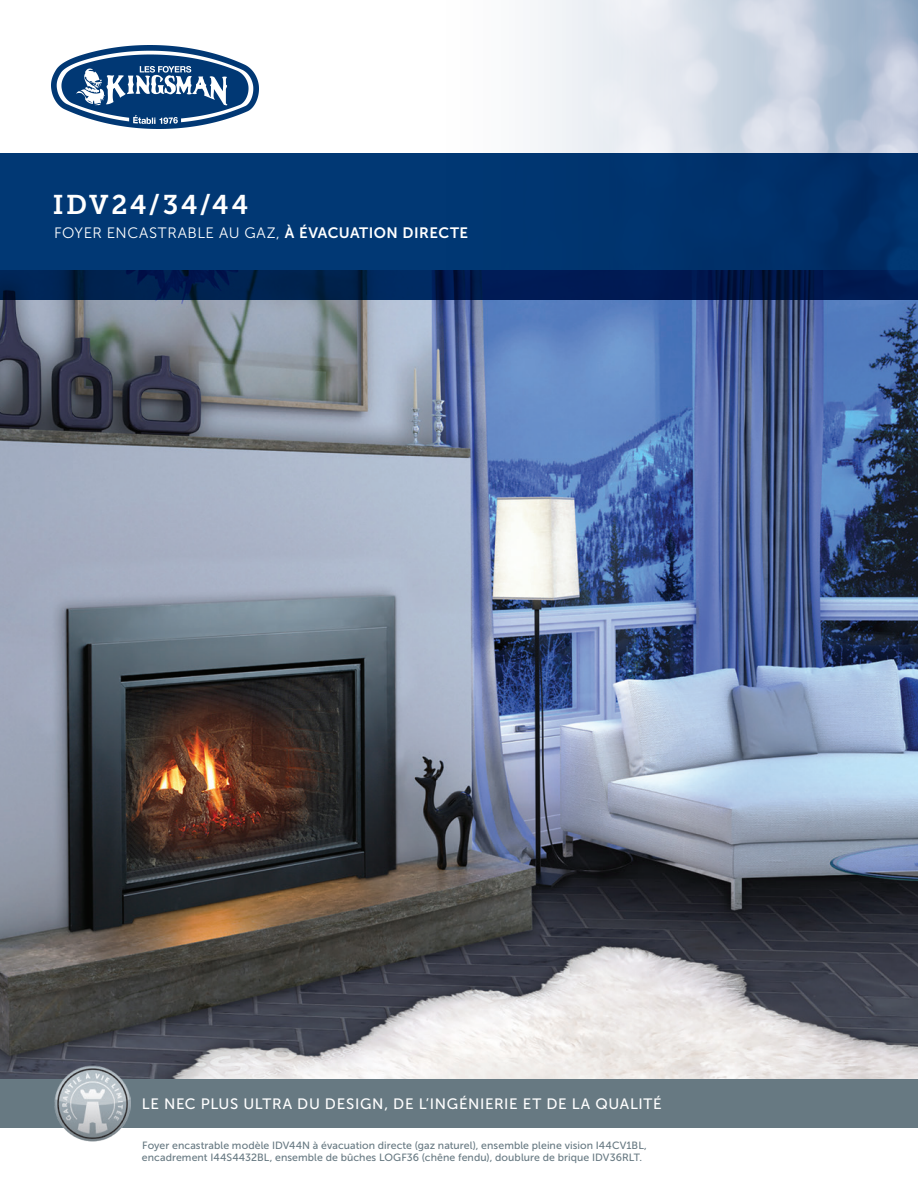
<style>
.page{position:relative;width:918px;height:1188px;background:#fff}
.page>*{position:absolute;margin:0;border:0;box-sizing:border-box;transform-origin:0 0}
.t1{font:27px "Museo Slab 700";letter-spacing:.1em;color:#fff}
.t2{font:15px "Museo Sans 500";letter-spacing:.045em;color:#fff}
.t3{font:15px "Museo Sans 300";letter-spacing:.035em;color:#fff}
.t4{font:10.5px/12px "Museo Sans 500";letter-spacing:.01em;color:#677982}
.s1{font-family:"Museo Sans 700"}
</style>
<div class="page">
<img style="left:0;top:300px;width:918px;height:779px">
<svg style="left:0;top:153px;width:918px;height:147px;fill:#003570"></svg>
<div style="left:0;top:1079px;width:918px;height:49px;background:#677982"></div>
<img style="left:55px;top:1066px;width:76px;height:75px">
<img style="left:52px;top:46px;width:206px;height:83px">
<h1 class="t1" style="left:53px;top:189px;width:197px">IDV24/34/44</h1>
<h2 class="t3" style="left:54px;top:225px;width:415px">FOYER ENCASTRABLE AU GAZ, <span class="s1">À ÉVACUATION DIRECTE</span></h2>
<h2 class="t2" style="left:142px;top:1096px;width:521px">LE NEC PLUS ULTRA DU DESIGN, DE L’INGÉNIERIE ET DE LA QUALITÉ</h2>
<p class="t4" style="left:142px;top:1139px;width:507px">Foyer encastrable modèle IDV44N à évacuation directe (gaz naturel), ensemble pleine vision I44CV1BL, encadrement I44S4432BL, ensemble de bûches LOGF36 (chêne fendu), doublure de brique IDV36RLT.</p>
</div>
